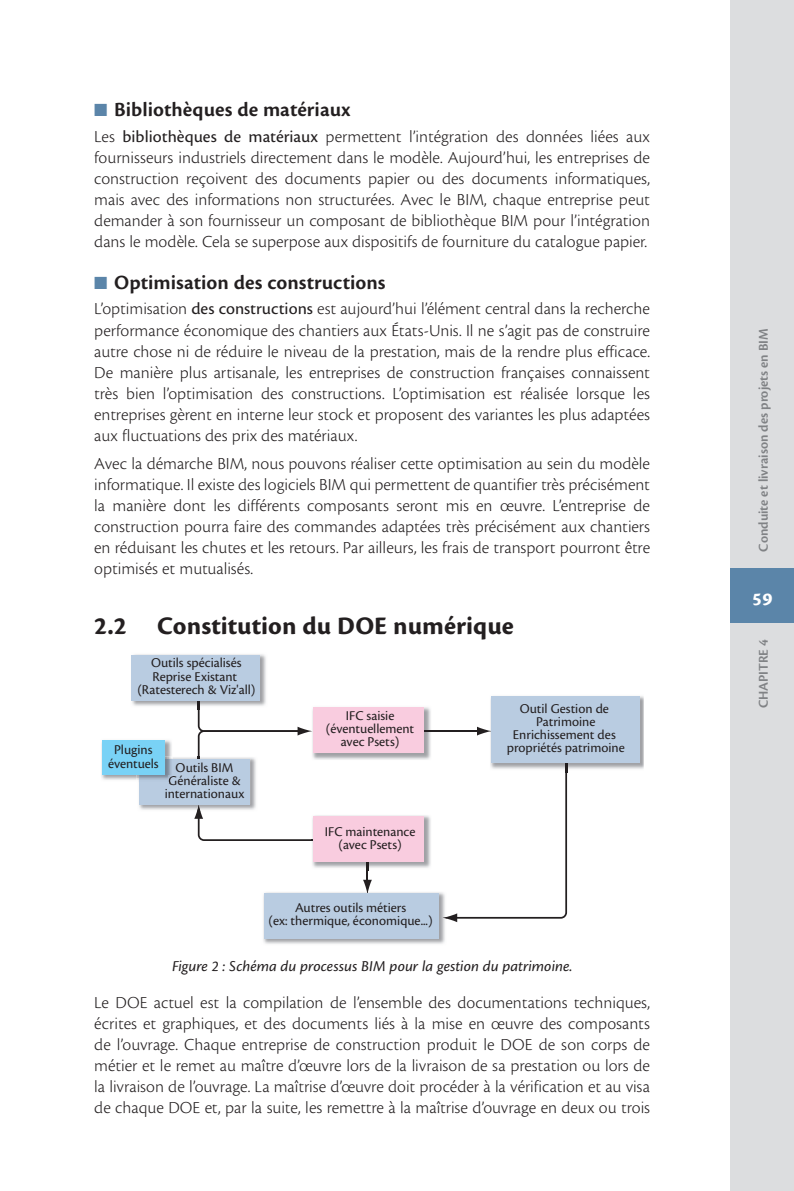
<style>
.page{position:relative;width:794px;height:1191px;background:#fff}
.page>*{position:absolute;margin:0;border:0;box-sizing:border-box;transform-origin:0 0}
.t1{font:26.25px "Cronos Pro Bold Capt";color:#231f20}
.t2{font:21px "Cronos Pro Semibold Capt";color:#231f20}
.t3{font:21px "Cronos Pro Bold Capt";color:#fff}
.t4{font:17.5px/21px "Cronos Pro Lt Capt";color:#231f20;text-align:justify}
.t5{font:15.75px "Cronos Pro Capt It";letter-spacing:-.005em;color:#231f20}
.t6{font:14px/13.1px "Cronos Pro";color:#231f20;text-align:center}
.t7{font:600 14px "Cronos Pro";color:#808285}
.s1{color:#5b85a9}
.s2{font-family:"Cronos Pro Capt"}
</style>
<div class="page">
<div style="left:731px;top:0;width:63px;height:1191px;background:#dcdddf"></div>
<div style="left:731px;top:568px;width:63px;height:54px;background:#5b85a9"></div>
<hr style="left:412px;top:730px;width:68px;height:2px;background:#231f20">
<hr style="left:366px;top:855px;width:2px;height:27px;background:#231f20">
<img style="left:490px;top:696px;width:153px;height:73px">
<svg style="left:477px;top:726px;width:14px;height:9px"></svg>
<div style="left:491px;top:696px;width:148px;height:67px;background:#b9cce1"></div>
<img style="left:131px;top:654px;width:135px;height:52px">
<div style="left:132px;top:655px;width:128px;height:45px;background:#b9cce1"></div>
<img style="left:139px;top:757px;width:117px;height:53px">
<div style="left:139px;top:759px;width:111px;height:45px;background:#b9cce1"></div>
<img style="left:312px;top:707px;width:119px;height:53px">
<svg style="left:194px;top:692px;width:118px;height:92px"></svg>
<svg style="left:424px;top:726px;width:7px;height:9px"></svg>
<div style="left:313px;top:707px;width:111px;height:45px;background:#f9ccdf"></div>
<img style="left:312px;top:815px;width:119px;height:53px">
<svg style="left:194px;top:804px;width:140px;height:40px"></svg>
<svg style="left:363px;top:862px;width:9px;height:8px"></svg>
<div style="left:313px;top:816px;width:111px;height:46px;background:#f9ccdf"></div>
<img style="left:101px;top:740px;width:71px;height:40px">
<img style="left:136px;top:756px;width:36px;height:26px">
<img style="left:139px;top:759px;width:33px;height:23px">
<svg style="left:169px;top:775px;width:3px;height:7px"></svg>
<div style="left:102px;top:740px;width:63px;height:34px;background:#79d2f6"></div>
<img style="left:263px;top:892px;width:182px;height:52px">
<svg style="left:442px;top:744px;width:128px;height:178px"></svg>
<svg style="left:363px;top:879px;width:9px;height:14px"></svg>
<div style="left:264px;top:893px;width:175px;height:45px;background:#b9cce1"></div>
<p class="t2" style="left:94px;top:97px;width:258px"><span class="s1">■</span> Bibliothèques de matériaux</p>
<p class="t4" style="left:94px;top:126px;width:557px">Les <span class="s2">bibliothèques de matériaux</span> permettent l’intégration des données liées aux fournisseurs industriels directement dans le modèle. Aujourd’hui, les entreprises de construction reçoivent des documents papier ou des documents informatiques, mais avec des informations non structurées. Avec le BIM, chaque entreprise peut demander à son fournisseur un composant de bibliothèque BIM pour l’intégration dans le modèle. Cela se superpose aux dispositifs de fourniture du catalogue papier.</p>
<p class="t2" style="left:94px;top:270px;width:293px"><span class="s1">■</span> Optimisation des constructions</p>
<p class="t4" style="left:94px;top:298px;width:557px">L’optimisation <span class="s2">des constructions</span> est aujourd’hui l’élément central dans la recherche performance économique des chantiers aux États-Unis. Il ne s’agit pas de construire autre chose ni de réduire le niveau de la prestation, mais de la rendre plus efficace.<br>De manière plus artisanale, les entreprises de construction françaises connaissent très bien l’optimisation des constructions. L’optimisation est réalisée lorsque les entreprises gèrent en interne leur stock et proposent des variantes les plus adaptées aux fluctuations des prix des matériaux.</p>
<p class="t4" style="left:94px;top:453px;width:557px">Avec la démarche BIM, nous pouvons réaliser cette optimisation au sein du modèle informatique. Il existe des logiciels BIM qui permettent de quantifier très précisément la manière dont les différents composants seront mis en œuvre. L’entreprise de construction pourra faire des commandes adaptées très précisément aux chantiers en réduisant les chutes et les retours. Par ailleurs, les frais de transport pourront être optimisés et mutualisés.</p>
<h1 class="t1" style="left:94px;top:611px;width:421px">2.2 Constitution du DOE numérique</h1>
<p class="t6" style="left:137px;top:656px;width:120px">Outils spécialisés<br>Reprise Existant (Ratesterech &amp; Viz'all)</p>
<p class="t6" style="left:108px;top:743px;width:52px">Plugins éventuels</p>
<p class="t6" style="left:165px;top:761px;width:81px">Outils BIM<br>Généraliste &amp; internationaux</p>
<p class="t6" style="left:326px;top:709px;width:90px">IFC saisie (éventuellement avec Psets)</p>
<p class="t6" style="left:325px;top:824px;width:92px">IFC maintenance (avec Psets)</p>
<p class="t6" style="left:507px;top:702px;width:119px">Outil Gestion de<br>Patrimoine<br>Enrichissement des propriétés patrimoine</p>
<p class="t6" style="left:269px;top:901px;width:165px">Autres outils métiers<br>(ex: thermique, économique...)</p>
<p class="t5" style="left:172px;top:956px;width:402px">Figure 2 : Schéma du processus BIM pour la gestion du patrimoine.</p>
<p class="t4" style="left:94px;top:991px;width:557px">Le DOE actuel est la compilation de l’ensemble des documentations techniques, écrites et graphiques, et des documents liés à la mise en œuvre des composants de l’ouvrage. Chaque entreprise de construction produit le DOE de son corps de métier et le remet au maître d’œuvre lors de la livraison de sa prestation ou lors de la livraison de l’ouvrage. La maîtrise d’œuvre doit procéder à la vérification et au visa de chaque DOE et, par la suite, les remettre à la maîtrise d’ouvrage en deux ou trois</p>
<p class="t7" style="left:755px;top:551px;width:225px;rotate:-90deg">Conduite et livraison des projets en BIM</p>
<p class="t3" style="left:752px;top:585px;width:22px">59</p>
<p class="t7" style="left:755px;top:708px;width:70px;rotate:-90deg">CHAPITRE 4</p>
</div>
